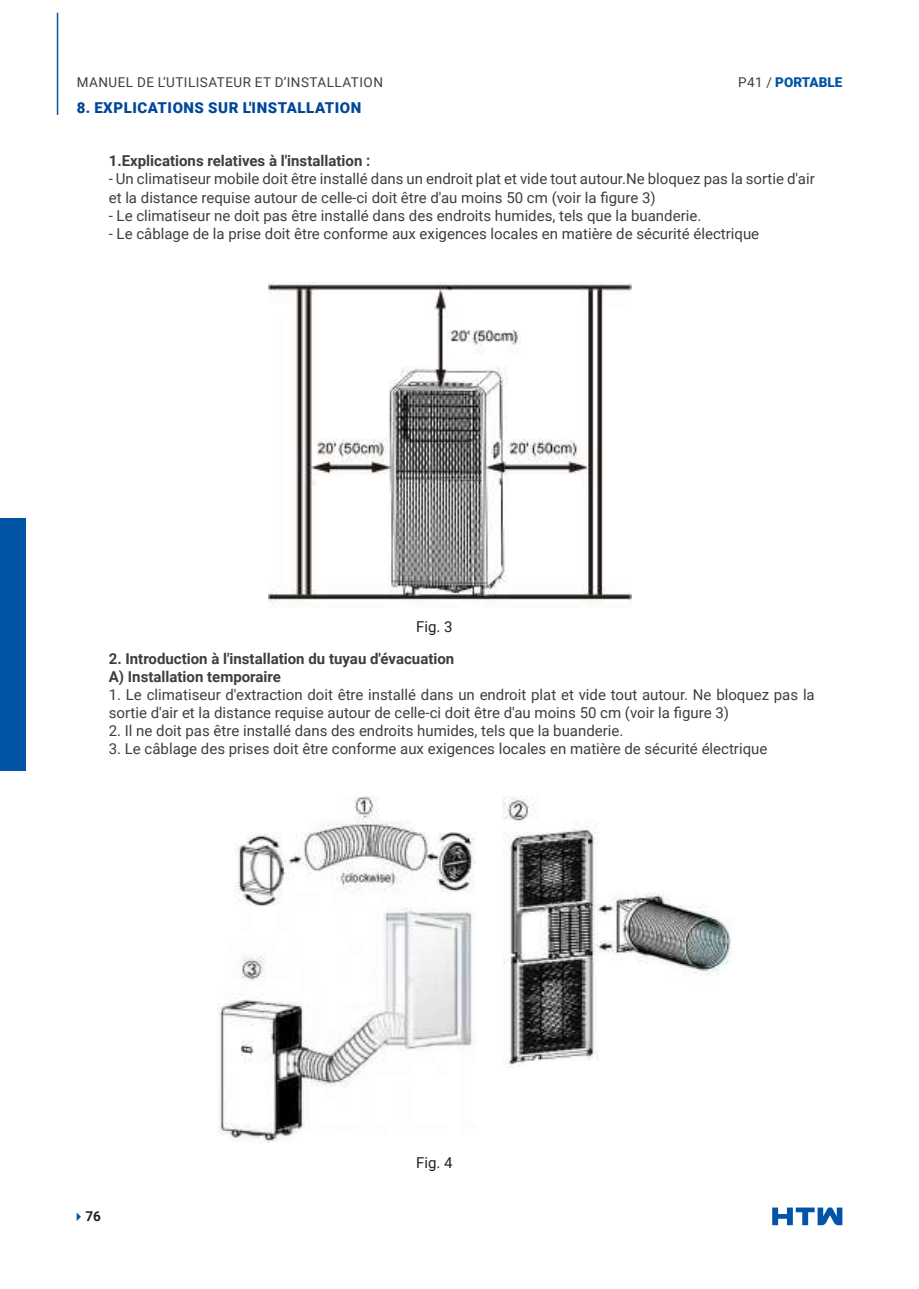
<style>
.page{position:relative;width:919px;height:1289px;background:#fff}
.page>*{position:absolute;margin:0;border:0;box-sizing:border-box;transform-origin:0 0}
.t1{font:15px/18px "Roboto";color:#3e3e3f}
.t2{font:700 15px/18px "Roboto";color:#3e3e3f}
.t3{font:900 15px "Roboto";letter-spacing:.035em;color:#004799}
.t4{font:15px "Roboto";color:#231f20}
.t5{font:13.5px "Roboto";letter-spacing:.035em;color:#3e3e3f}
.t6{font:900 13.5px "Roboto";color:#0154a6}
.t7{font:700 13.5px "Roboto";color:#231f20}
.s1{font-weight:400;color:#3e3e3f}
.s2{color:#0154a6}
</style>
<div class="page">
<hr style="left:57px;top:13px;width:1px;height:102px;background:#0154a6">
<svg style="left:772px;top:1207px;width:70px;height:18px"></svg>
<div style="left:0;top:518px;width:26px;height:252px;background:#0154a6"></div>
<img style="left:268px;top:283px;width:364px;height:322px">
<img style="left:234px;top:796px;width:242px;height:111px">
<img style="left:503px;top:796px;width:229px;height:270px">
<img style="left:218px;top:907px;width:254px;height:235px">
<p class="t5" style="left:77px;top:72px;width:307px">MANUEL DE L’UTILISATEUR ET D’INSTALLATION</p>
<p class="t3" style="left:77px;top:97px;width:286px">8. EXPLICATIONS SUR L'INSTALLATION</p>
<p class="t6" style="left:738px;top:72px;width:106px"><span class="s1">P41 /</span> PORTABLE</p>
<p class="t2" style="left:109px;top:152px;width:263px">1.Explications relatives à l'installation :</p>
<p class="t1" style="left:109px;top:170px;width:707px">- Un climatiseur mobile doit être installé dans un endroit plat et vide tout autour.Ne bloquez pas la sortie d'air et la distance requise autour de celle-ci doit être d'au moins 50 cm (voir la figure 3)</p>
<p class="t1" style="left:109px;top:206px;width:594px">- Le climatiseur ne doit pas être installé dans des endroits humides, tels que la buanderie.</p>
<p class="t1" style="left:109px;top:224px;width:652px">- Le câblage de la prise doit être conforme aux exigences locales en matière de sécurité électrique</p>
<p class="t4" style="left:416px;top:616px;width:38px">Fig. 3</p>
<p class="t2" style="left:109px;top:648px;width:347px">2. Introduction à l'installation du tuyau d'évacuation<br>A) Installation temporaire</p>
<p class="t1" style="left:109px;top:684px;width:707px">1. Le climatiseur d'extraction doit être installé dans un endroit plat et vide tout autour. Ne bloquez pas la sortie d'air et la distance requise autour de celle-ci doit être d'au moins 50 cm (voir la figure 3)</p>
<p class="t1" style="left:109px;top:720px;width:516px">2. Il ne doit pas être installé dans des endroits humides, tels que la buanderie.</p>
<p class="t1" style="left:109px;top:738px;width:660px">3. Le câblage des prises doit être conforme aux exigences locales en matière de sécurité électrique</p>
<p class="t7" style="left:72px;top:1206px;width:31px"><span class="s2">✔</span>76</p>
<p class="t4" style="left:416px;top:1152px;width:38px">Fig. 4</p>
</div>
